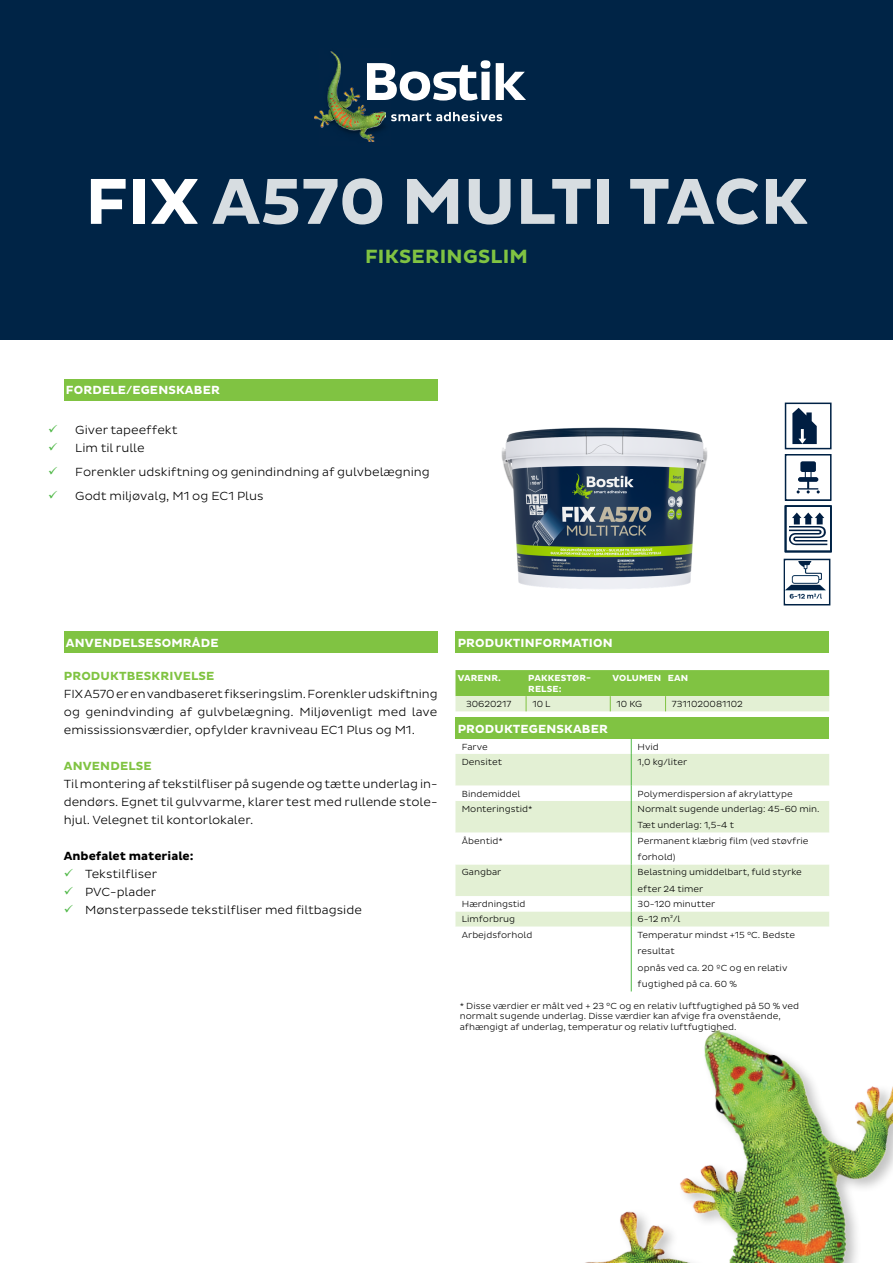
<style>
.page{position:relative;width:893px;height:1263px;background:#fff}
.page>*{position:absolute;margin:0;border:0;box-sizing:border-box;transform-origin:0 0}
.t1{font:700 66px "Bostik";color:#d7dde1}
.t2{font:700 19.5px "Bostik";letter-spacing:.015em;color:#80c342}
.t3{font:300 12px/18px "Bostik";color:#000;text-align:justify}
.t4{font:700 12px "Bostik";letter-spacing:.015em;color:#fff}
.t5{font:700 12px "Bostik";letter-spacing:.015em;color:#80c342}
.t6{font:700 12px "Bostik";color:#000}
.t7{font:300 9px/16.5px "Bostik";color:#000}
.t8{font:700 9px/10.8px "Bostik";letter-spacing:.015em;color:#fff}
.s1{color:#fff}
.s2{color:#50b848}
</style>
<div class="page">
<div style="left:0;top:0;width:893px;height:339px;background:#002446"></div>
<img style="left:315px;top:52px;width:71px;height:90px">
<svg style="left:391px;top:112px;width:111px;height:9px"></svg>
<svg style="left:367px;top:60px;width:159px;height:41px"></svg>
<div style="left:64px;top:379px;width:373px;height:21px;background:#80c342"></div>
<div style="left:64px;top:631px;width:373px;height:22px;background:#80c342"></div>
<img style="left:585px;top:1030px;width:308px;height:233px">
<div style="left:455px;top:717px;width:374px;height:22px;background:#80c342"></div>
<div style="left:455px;top:754px;width:374px;height:32px;background:#e3f0d4"></div>
<svg style="left:455px;top:786px;width:374px;height:205px"></svg>
<svg style="left:631px;top:739px;width:1px;height:15px"></svg>
<hr style="left:631px;top:754px;width:1px;height:32px;background:#50b848">
<svg style="left:631px;top:786px;width:1px;height:15px"></svg>
<hr style="left:631px;top:801px;width:1px;height:32px;background:#50b848">
<hr style="left:631px;top:833px;width:1px;height:31px;background:#50b848">
<hr style="left:631px;top:864px;width:1px;height:32px;background:#50b848">
<svg style="left:631px;top:896px;width:1px;height:31px"></svg>
<hr style="left:631px;top:927px;width:1px;height:64px;background:#50b848">
<svg style="left:455px;top:670px;width:374px;height:41px;background:#a4d377"></svg>
<div style="left:455px;top:631px;width:374px;height:22px;background:#80c342"></div>
<svg style="left:797px;top:461px;width:23px;height:32px"></svg>
<div style="left:785px;top:454px;width:46px;height:47px;border:2px solid #002245"></div>
<svg style="left:789px;top:513px;width:38px;height:32px"></svg>
<svg style="left:792px;top:408px;width:25px;height:36px"></svg>
<div style="left:785px;top:403px;width:46px;height:46px;border:2px solid #002245"></div>
<div style="left:785px;top:505px;width:46px;height:47px;border:2px solid #002245"></div>
<div style="left:784px;top:559px;width:46px;height:46px;border:2px solid #002245"></div>
<img style="left:501px;top:427px;width:207px;height:162px">
<img style="left:786px;top:562px;width:40px;height:41px">
<h1 class="t1" style="left:85px;top:164px;width:724px"><span class="s1">FIX</span> A570 MULTI TACK</h1>
<h3 class="t4" style="left:66px;top:383px;width:155px">FORDELE/EGENSKABER</h3>
<h2 class="t2" style="left:365px;top:245px;width:164px">FIKSERINGSLIM</h2>
<h3 class="t3" style="left:48px;top:421px;width:131px"><span class="s2">✓</span> Giver tapeeffekt</h3>
<h3 class="t3" style="left:48px;top:439px;width:98px"><span class="s2">✓</span> Lim til rulle</h3>
<h3 class="t3" style="left:48px;top:463px;width:383px"><span class="s2">✓</span> Forenkler udskiftning og genindindning af gulvbelægning</h3>
<h3 class="t3" style="left:48px;top:487px;width:217px"><span class="s2">✓</span> Godt miljøvalg, M1 og EC1 Plus</h3>
<h3 class="t4" style="left:66px;top:636px;width:154px">ANVENDELSESOMRÅDE</h3>
<h3 class="t5" style="left:64px;top:669px;width:152px">PRODUKTBESKRIVELSE</h3>
<h3 class="t3" style="left:64px;top:685px;width:375px">FIX A570 er en vandbaseret fikseringslim. Forenkler udskiftning og genindvinding af gulvbelægning. Miljøvenligt med lave emississionsværdier, opfylder kravniveau EC1 Plus og M1.</h3>
<h3 class="t5" style="left:64px;top:759px;width:89px">ANVENDELSE</h3>
<h3 class="t3" style="left:64px;top:775px;width:375px">Til montering af tekstilfliser på sugende og tætte underlag in&shy;dendørs. Egnet til gulvvarme, klarer test med rullende stole&shy;hjul. Velegnet til kontorlokaler.</h3>
<h3 class="t6" style="left:64px;top:849px;width:131px">Anbefalet materiale:</h3>
<h3 class="t3" style="left:64px;top:865px;width:95px"><span class="s2">✓</span> Tekstilfliser</h3>
<h3 class="t3" style="left:64px;top:883px;width:94px"><span class="s2">✓</span> PVC-plader</h3>
<h3 class="t3" style="left:64px;top:901px;width:300px"><span class="s2">✓</span> Mønsterpassede tekstilfliser med filtbagside</h3>
<h3 class="t4" style="left:458px;top:636px;width:156px">PRODUKTINFORMATION</h3>
<p class="t8" style="left:458px;top:673px;width:45px">VARENR.</p>
<p class="t8" style="left:528px;top:673px;width:64px">PAKKESTØR-<br>RELSE:</p>
<p class="t8" style="left:612px;top:673px;width:77px">VOLUMEN EAN</p>
<p class="t7" style="left:466px;top:696px;width:47px">30620217</p>
<p class="t7" style="left:532px;top:696px;width:20px">10 L</p>
<p class="t7" style="left:617px;top:696px;width:27px">10 KG</p>
<p class="t7" style="left:672px;top:696px;width:72px">7311020081102</p>
<h3 class="t4" style="left:458px;top:722px;width:152px">PRODUKTEGENSKABER</h3>
<p class="t7" style="left:462px;top:738px;width:27px">Farve</p>
<p class="t7" style="left:638px;top:738px;width:23px">Hvid</p>
<p class="t7" style="left:462px;top:754px;width:42px">Densitet</p>
<p class="t7" style="left:638px;top:754px;width:51px">1,0 kg/liter</p>
<p class="t7" style="left:462px;top:785px;width:60px">Bindemiddel</p>
<p class="t7" style="left:638px;top:785px;width:157px">Polymerdispersion af akrylattype</p>
<p class="t7" style="left:462px;top:801px;width:72px">Monteringstid*</p>
<p class="t7" style="left:638px;top:801px;width:184px">Normalt sugende underlag: 45-60 min.<br>Tæt underlag: 1,5-4 t</p>
<p class="t7" style="left:462px;top:832px;width:42px">Åbentid*</p>
<p class="t7" style="left:638px;top:832px;width:172px">Permanent klæbrig film (ved støvfrie forhold)</p>
<p class="t7" style="left:462px;top:864px;width:41px">Gangbar</p>
<p class="t7" style="left:638px;top:864px;width:166px">Belastning umiddelbart, fuld styrke efter 24 timer</p>
<p class="t7" style="left:462px;top:896px;width:65px">Hærdningstid</p>
<p class="t7" style="left:638px;top:896px;width:79px">30-120 minutter</p>
<p class="t7" style="left:462px;top:911px;width:55px">Limforbrug</p>
<p class="t7" style="left:638px;top:911px;width:44px">6-12 m²/l</p>
<p class="t7" style="left:462px;top:926px;width:72px">Arbejdsforhold</p>
<p class="t7" style="left:638px;top:926px;width:159px">Temperatur mindst +15 °C. Bedste resultat<br>opnås ved ca. 20 ºC og en relativ fugtighed på ca. 60 %</p>
<p class="t7" style="left:460px;top:1001px;width:341px;line-height:10.5px">* Disse værdier er målt ved + 23 °C og en relativ luftfugtighed på 50 % ved normalt sugende underlag. Disse værdier kan afvige fra ovenstående, afhængigt af underlag, temperatur og relativ luftfugtighed.</p>
</div>
